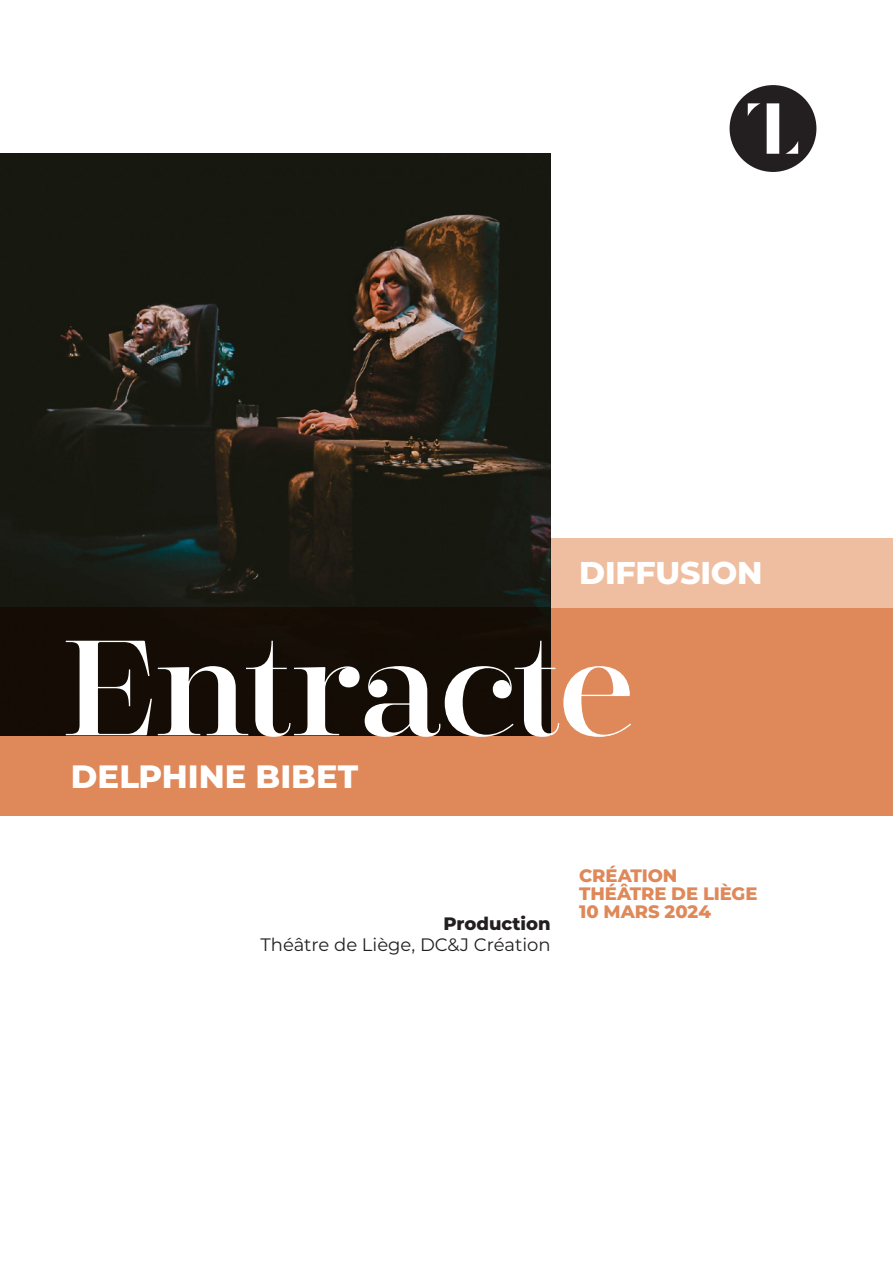
<style>
.page{position:relative;width:893px;height:1263px;background:#fff}
.page>*{position:absolute;margin:0;border:0;box-sizing:border-box;transform-origin:0 0}
.t1{font:135px "Encorpada Classic";letter-spacing:-.02em;color:#fff}
.t2{font:800 32.25px "Montserrat";color:#fff}
.t3{font:800 31.5px "Montserrat";letter-spacing:-.005em;color:#fff}
.t4{font:800 18px "Montserrat";letter-spacing:-.005em;color:#df8859}
.t5{font:18px "Montserrat";color:#231f20}
.t6{font:800 18px "Montserrat";color:#231f20}
</style>
<div class="page">
<svg style="left:730px;top:85px;width:86px;height:87px"></svg>
<div style="left:0;top:607px;width:893px;height:208px;background:#df8859"></div>
<div style="left:551px;top:538px;width:342px;height:69px;background:#efbea0"></div>
<img style="left:0;top:154px;width:551px;height:581px">
<p class="t3" style="left:579px;top:549px;width:185px">DIFFUSION</p>
<p class="t1" style="left:63px;top:595px;width:574px">Entracte</p>
<p class="t2" style="left:71px;top:753px;width:289px">DELPHINE BIBET</p>
<p class="t6" style="left:443px;top:910px;width:109px">Production</p>
<p class="t5" style="left:260px;top:932px;width:292px">Théâtre de Liège, DC&amp;J Création</p>
<p class="t4" style="left:579px;top:862px;width:100px">CRÉATION</p>
<p class="t4" style="left:579px;top:880px;width:180px">THÉÂTRE DE LIÈGE</p>
<p class="t4" style="left:579px;top:898px;width:133px">10 MARS 2024</p>
</div>
